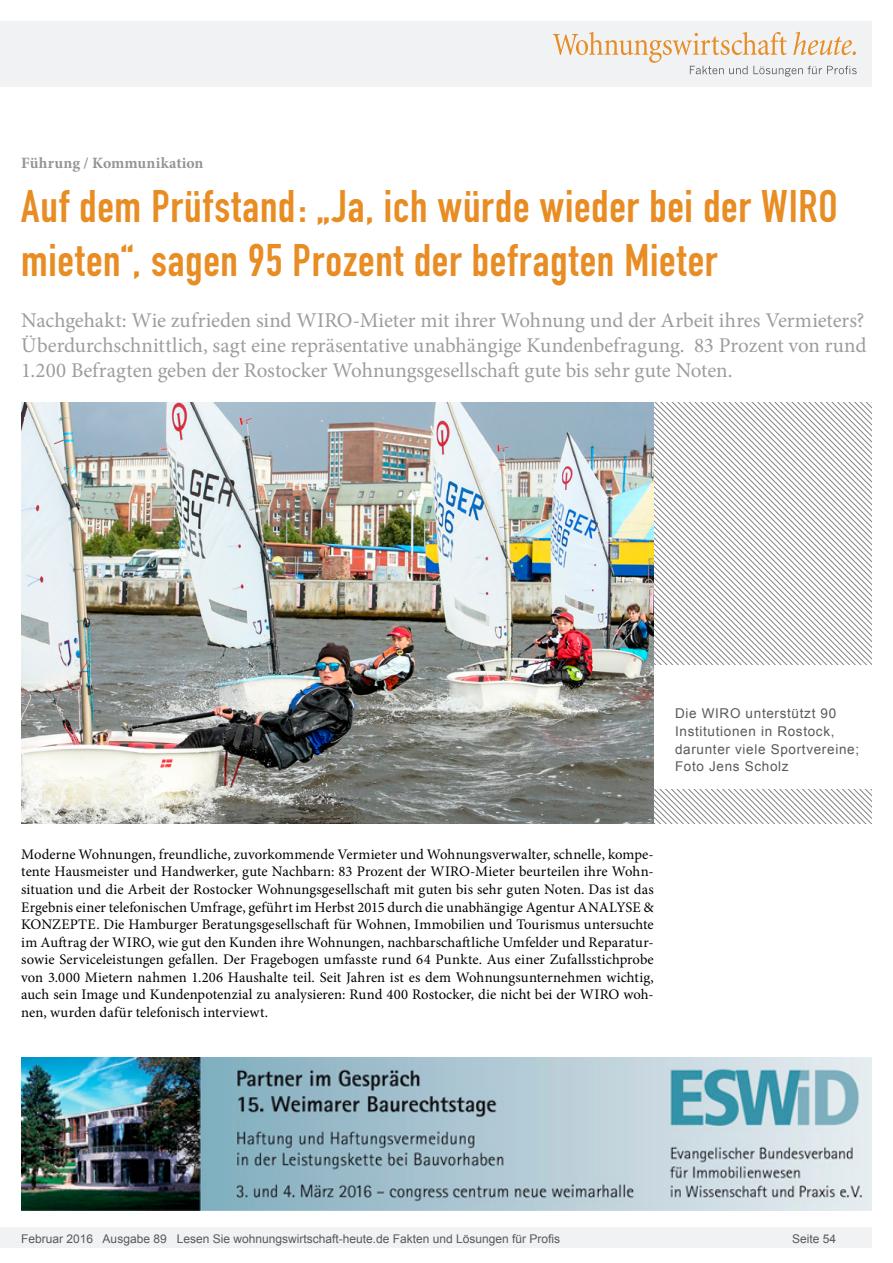
<style>
.page{position:relative;width:893px;height:1263px;background:#fff}
.page>*{position:absolute;margin:0;border:0;box-sizing:border-box;transform-origin:0 0}
.Überschrift_Groß{font:45px/54px "DIN Engschrift";letter-spacing:.015em;color:#e88c24}
.Anlesetext{font:21px/25.2px "Minion Pro";letter-spacing:-.005em;color:#9d9d9d;text-align:justify}
.Kategorie{font:700 15.75px "Minion Pro";letter-spacing:.01em;color:#959595}
.Fließtext_erste_Zeil{font:14.7px/17.5px "Minion Pro";letter-spacing:.005em;color:#000;text-align:justify}
.Bildunterschrift{font:13.5px/17.5px "Arial";letter-spacing:.05em;color:#595959}
.t1{font:12px "Arial";color:#595959}
</style>
<div class="page">
<div style="left:0;top:1227px;width:872px;height:20px;background:#f1f2f3"></div>
<div style="left:0;top:21px;width:872px;height:66px;background:#f1f2f3"></div>
<svg style="left:553px;top:32px;width:304px;height:45px"></svg>
<svg style="left:654px;top:402px;width:218px;height:89px"></svg>
<svg style="left:654px;top:491px;width:218px;height:333px"></svg>
<div style="left:654px;top:666px;width:237px;height:123px;background:#fff"></div>
<img style="left:21px;top:402px;width:633px;height:422px">
<img style="left:21px;top:1058px;width:851px;height:152px">
<p class="Kategorie" style="left:21px;top:152px;width:184px">Führung / Kommunikation</p>
<p class="Überschrift_Groß" style="left:21px;top:180px;width:818px">Auf dem Prüfstand: „Ja, ich würde wieder bei der WIRO mieten“, sagen 95 Prozent der befragten Mieter</p>
<p class="Anlesetext" style="left:21px;top:307px;width:847px">Nachgehakt: Wie zufrieden sind WIRO-Mieter mit ihrer Wohnung und der Arbeit ihres Vermieters?<br>Überdurchschnittlich, sagt eine repräsentative unabhängige Kundenbefragung. 83 Prozent von rund 1.200 Befragten geben der Rostocker Wohnungsgesellschaft gute bis sehr gute Noten.</p>
<p class="Bildunterschrift" style="left:675px;top:705px;width:186px">Die WIRO unterstützt 90<br>Institutionen in Rostock, darunter viele Sportvereine;<br>Foto Jens Scholz</p>
<p class="Fließtext_erste_Zeil" style="left:21px;top:845px;width:634px">Moderne Wohnungen, freundliche, zuvorkommende Vermieter und Wohnungsverwalter, schnelle, kompe&shy;tente Hausmeister und Handwerker, gute Nachbarn: 83 Prozent der WIRO-Mieter beurteilen ihre Wohn&shy;situation und die Arbeit der Rostocker Wohnungsgesellschaft mit guten bis sehr guten Noten. Das ist das Ergebnis einer telefonischen Umfrage, geführt im Herbst 2015 durch die unabhängige Agentur ANALYSE &amp; KONZEPTE. Die Hamburger Beratungsgesellschaft für Wohnen, Immobilien und Tourismus untersuchte im Auftrag der WIRO, wie gut den Kunden ihre Wohnungen, nachbarschaftliche Umfelder und Reparatur&shy;sowie Serviceleistungen gefallen. Der Fragebogen umfasste rund 64 Punkte. Aus einer Zufallsstichprobe von 3.000 Mietern nahmen 1.206 Haushalte teil. Seit Jahren ist es dem Wohnungsunternehmen wichtig, auch sein Image und Kundenpotenzial zu analysieren: Rund 400 Rostocker, die nicht bei der WIRO woh&shy;nen, wurden dafür telefonisch interviewt.</p>
<p class="t1" style="left:21px;top:1230px;width:540px">Februar 2016 Ausgabe 89 Lesen Sie wohnungswirtschaft-heute.de Fakten und Lösungen für Profis</p>
<p class="t1" style="left:792px;top:1231px;width:46px">Seite 54</p>
</div>
